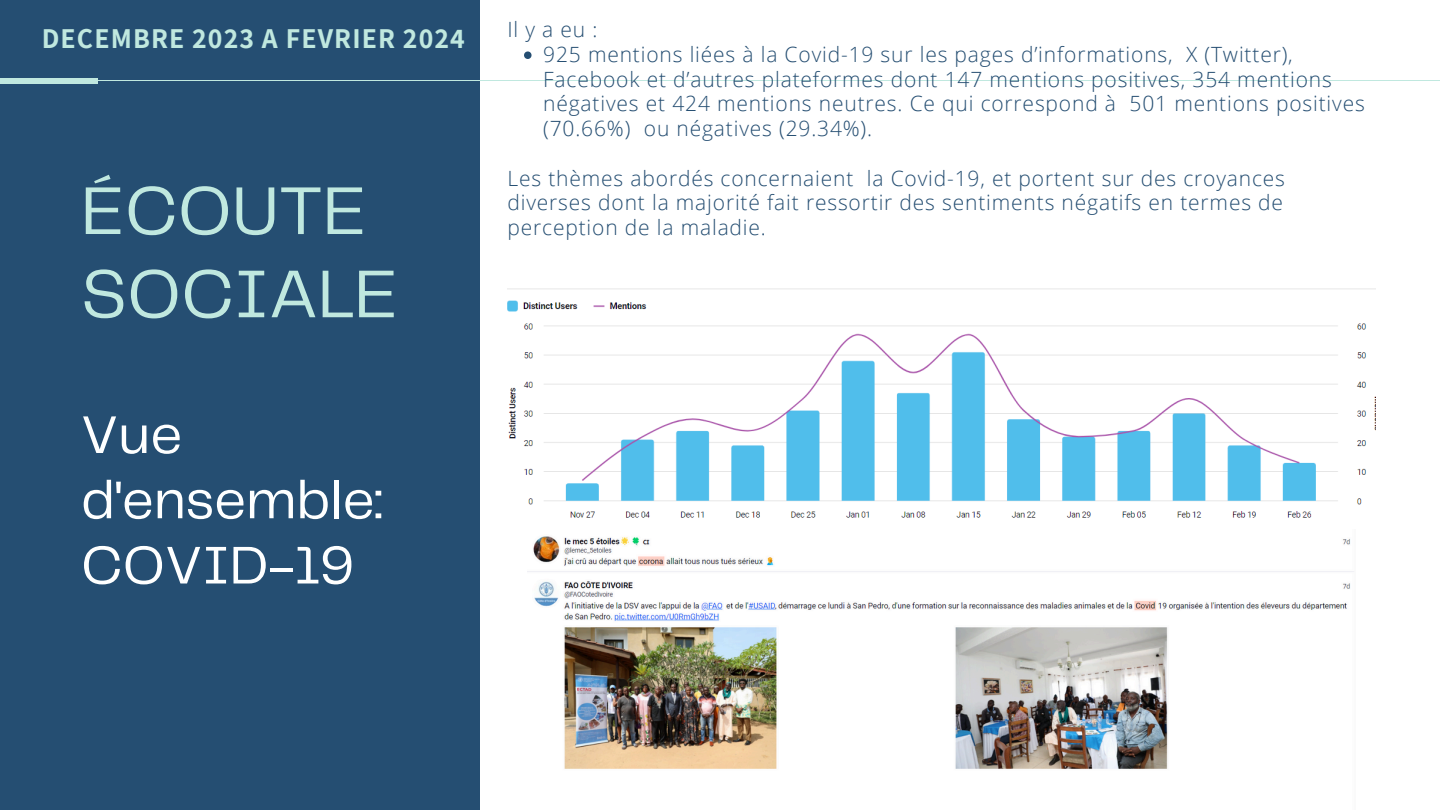
<style>
.page{position:relative;width:1440px;height:810px;background:#fff}
.page>*{position:absolute;margin:0;border:0;box-sizing:border-box;transform-origin:0 0}
.t1{font:70px/83.2px "Telegraf";color:#c0e8df}
.t2{font:55px/65.2px "Telegraf";color:#feffff}
.t3{font:700 28px "Assistant";letter-spacing:.04em;color:#c0e8df}
.t4{font:300 21px/24.8px "Open Sans";letter-spacing:.04em;color:#254e72}
</style>
<div class="page">
<div style="left:0;top:0;width:479px;height:810px;background:#254e72"></div>
<hr style="left:0;top:81px;width:1440px;height:1px;background:#c0e8df">
<div style="left:0;top:78px;width:97px;height:5px;background:#c0e8df"></div>
<img style="left:508px;top:288px;width:867px;height:230px">
<img style="left:527px;top:536px;width:827px;height:233px">
<svg style="left:524px;top:51px;width:8px;height:8px"></svg>
<p class="t3" style="left:42px;top:20px;width:425px">DECEMBRE 2023 A FEVRIER 2024</p>
<h2 class="t1" style="left:81px;top:173px;width:319px">ÉCOUTE<br>SOCIALE</h2>
<p class="t2" style="left:81px;top:405px;width:303px">Vue d'ensemble:<br>COVID-19</p>
<p class="t4" style="left:508px;top:17px;width:91px">Ilyaeu:</p>
<p class="t4" style="left:543px;top:41px;width:823px">925 mentions liées à la Covid-19 sur les pages d’informations, X (Twitter), Facebook et d’autres plateformes dont 147 mentions positives, 354 mentions négatives et 424 mentions neutres. Ce qui correspond à 501 mentions positives (70.66%) ou négatives (29.34%).</p>
<p class="t4" style="left:508px;top:165px;width:779px;text-align:justify">Les thèmes abordés concernaient la Covid-19, et portent sur des croyances diverses dont la majorité fait ressortir des sentiments négatifs en termes de perception de la maladie.</p>
</div>
